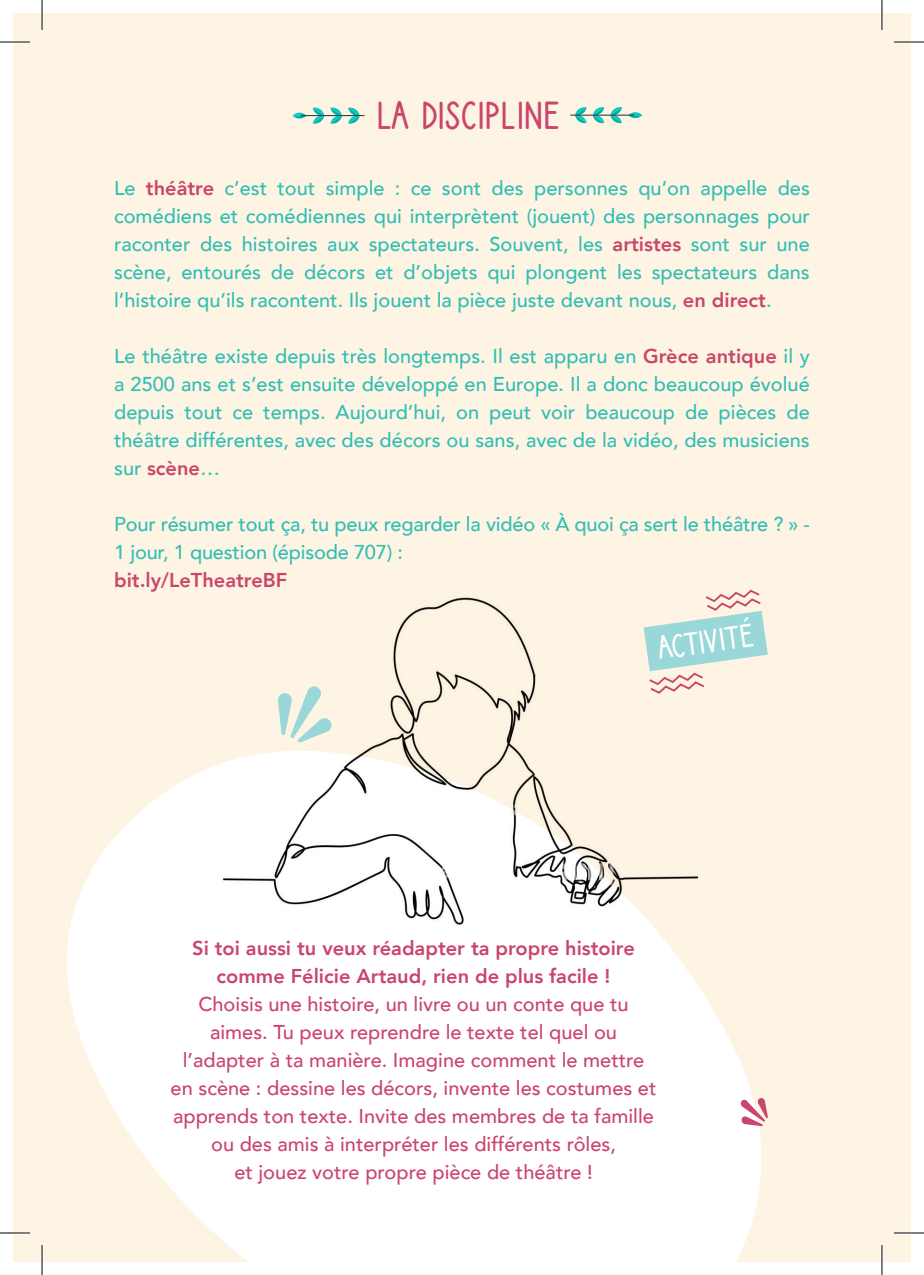
<style>
.page{position:relative;width:924px;height:1275px;background:#fff}
.page>*{position:absolute;margin:0;border:0;box-sizing:border-box;transform-origin:0 0}
.t1{font:36px "Lumie";color:#ca456c}
.t2{font:30px "Lumie";color:#fff}
.t3{font:500 20px/28px "Avenir";color:#31beb5;text-align:justify}
.t4{font:500 20px/28px "Avenir";color:#ca456c;text-align:center}
.t5{font:800 20px/28px "Avenir";color:#ca456c;text-align:center}
.s1{font-weight:800;color:#ca456c}
</style>
<div class="page">
<div style="left:14px;top:14px;width:895px;height:1247px;background:#fef4e3"></div>
<svg style="left:67px;top:766px;width:701px;height:495px;fill:#fff"></svg>
<svg style="left:292px;top:113px;width:14px;height:5px"></svg>
<svg style="left:348px;top:107px;width:11px;height:17px"></svg>
<svg style="left:330px;top:107px;width:12px;height:17px"></svg>
<svg style="left:312px;top:107px;width:12px;height:17px"></svg>
<hr style="left:301px;top:115px;width:63px;height:1px;background:#2e303d">
<svg style="left:628px;top:112px;width:14px;height:6px"></svg>
<svg style="left:575px;top:107px;width:11px;height:16px"></svg>
<svg style="left:592px;top:107px;width:12px;height:16px"></svg>
<svg style="left:610px;top:107px;width:11px;height:16px"></svg>
<hr style="left:570px;top:115px;width:63px;height:1px;background:#2e303d">
<svg style="left:740px;top:1097px;width:27px;height:29px"></svg>
<svg style="left:707px;top:589px;width:60px;height:75px"></svg>
<img style="left:216px;top:596px;width:491px;height:334px">
<hr style="left:0;top:41px;width:30px;height:2px;background:#fff">
<hr style="left:893px;top:41px;width:30px;height:2px;background:#fff">
<hr style="left:0;top:1231px;width:30px;height:3px;background:#fff">
<hr style="left:893px;top:1231px;width:30px;height:3px;background:#fff">
<hr style="left:41px;top:0;width:2px;height:30px;background:#fff">
<hr style="left:41px;top:1245px;width:2px;height:30px;background:#fff">
<hr style="left:880px;top:0;width:2px;height:30px;background:#fff">
<hr style="left:880px;top:1245px;width:2px;height:30px;background:#fff">
<hr style="left:0;top:42px;width:30px;height:1px;background:#000">
<hr style="left:893px;top:42px;width:30px;height:1px;background:#000">
<hr style="left:0;top:1232px;width:30px;height:1px;background:#000">
<hr style="left:893px;top:1232px;width:30px;height:1px;background:#000">
<hr style="left:42px;top:0;width:1px;height:30px;background:#000">
<hr style="left:42px;top:1245px;width:1px;height:30px;background:#000">
<hr style="left:881px;top:0;width:1px;height:30px;background:#000">
<hr style="left:881px;top:1245px;width:1px;height:30px;background:#000">
<p class="t1" style="left:375px;top:87px;width:185px">LA DISCIPLINE</p>
<p class="t3" style="left:114px;top:173px;width:697px">Le <span class="s1">théâtre</span> c’est tout simple : ce sont des personnes qu’on appelle des comédiens et comédiennes qui interprètent (jouent) des personnages pour raconter des histoires aux spectateurs. Souvent, les <span class="s1">artistes</span> sont sur une scène, entourés de décors et d’objets qui plongent les spectateurs dans l’histoire qu’ils racontent. Ils jouent la pièce juste devant nous, <span class="s1">en direct</span>.</p>
<p class="t3" style="left:114px;top:341px;width:697px">Le théâtre existe depuis très longtemps. Il est apparu en <span class="s1">Grèce antique</span> il y a 2500 ans et s’est ensuite développé en Europe. Il a donc beaucoup évolué depuis tout ce temps. Aujourd’hui, on peut voir beaucoup de pièces de théâtre différentes, avec des décors ou sans, avec de la vidéo, des musiciens sur <span class="s1">scène</span>…</p>
<p class="t3" style="left:114px;top:509px;width:697px">Pour résumer tout ça, tu peux regarder la vidéo « À quoi ça sert le théâtre ? » -</p>
<p class="t3" style="left:114px;top:537px;width:290px">1 jour, 1 question (épisode 707) :</p>
<p class="t5" style="left:114px;top:566px;width:175px">bit.ly/LeTheatreBF</p>
<p class="t2" style="left:654px;top:624px;width:97px;rotate:-8deg">ACTIVITÉ</p>
<p class="t5" style="left:192px;top:933px;width:444px">Si toi aussi tu veux réadapter ta propre histoire comme Félicie Artaud, rien de plus facile !</p>
<p class="t4" style="left:170px;top:988px;width:487px">Choisis une histoire, un livre ou un conte que tu aimes. Tu peux reprendre le texte tel quel ou l’adapter à ta manière. Imagine comment le mettre en scène : dessine les décors, invente les costumes et apprends ton texte. Invite des membres de ta famille ou des amis à interpréter les différents rôles,</p>
<p class="t4" style="left:234px;top:1156px;width:359px">et jouez votre propre pièce de théâtre !</p>
</div>
